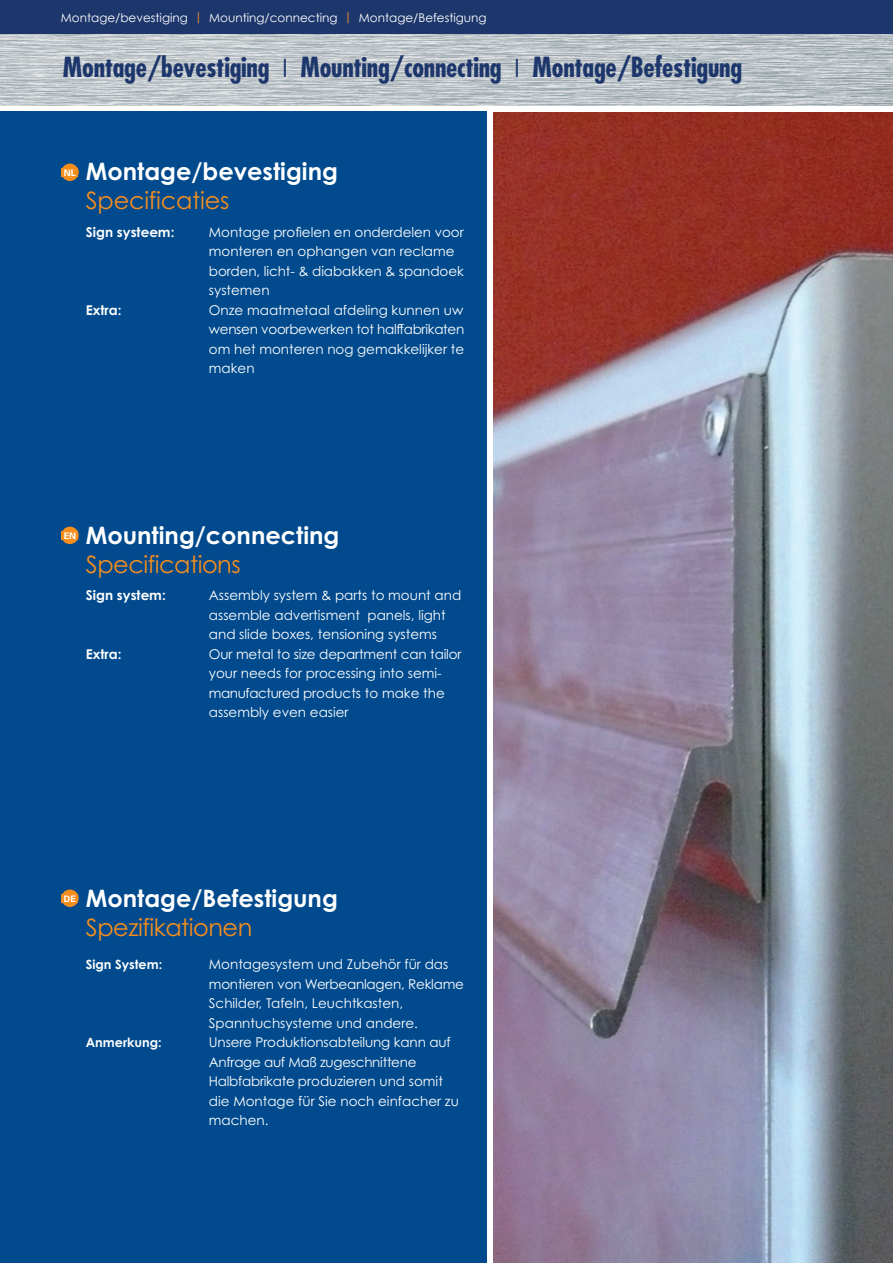
<style>
.page{position:relative;width:893px;height:1263px;background:#fff}
.page>*{position:absolute;margin:0;border:0;box-sizing:border-box;transform-origin:0 0}
.t1{font:700 condensed 27px "Futura";letter-spacing:-.01em;color:#1d366c}
.t2{font:700 24px "Century Gothic Pro";color:#fff}
.t3{font:24px "Century Gothic Pro";letter-spacing:-.02em;color:#f68e1e}
.t4{font:13.5px/19.5px "Century Gothic Pro";color:#fff}
.t5{font:700 13.5px "Century Gothic Pro";color:#fff}
.t6{font:700 12.75px "Century Gothic Pro";color:#fff}
.t7{font:12px "Century Gothic";color:#fff}
.t8{font:700 9px "Univers LT Std";color:#fff}
.s1{color:#f7952c}
</style>
<div class="page">
<div style="left:0;top:0;width:893px;height:35px;background:#1d366c"></div>
<div style="left:0;top:112px;width:486px;height:1151px;background:#004a8d"></div>
<div style="left:61px;top:164px;width:18px;height:17px;background:#f68e1e;border-radius:50%"></div>
<div style="left:61px;top:527px;width:18px;height:17px;background:#f68e1e;border-radius:50%"></div>
<svg style="left:61px;top:889px;width:18px;height:18px"></svg>
<div style="left:62px;top:894px;width:16px;height:8px;background:#f68e1e"></div>
<img style="left:0;top:34px;width:893px;height:71px">
<img style="left:493px;top:112px;width:400px;height:1151px">
<p class="t7" style="left:61px;top:11px;width:427px">Montage/bevestiging <span class="s1">|</span> Mounting/connecting <span class="s1">|</span> Montage/Befestigung</p>
<h1 class="t1" style="left:63px;top:50px;width:681px">Montage/bevestiging <sup>|</sup> Mounting/connecting <sup>|</sup> Montage/Befestigung</h1>
<p class="t8" style="left:64px;top:167px;width:14px">NL</p>
<h2 class="t2" style="left:86px;top:156px;width:253px">Montage/bevestiging</h2>
<h2 class="t3" style="left:86px;top:185px;width:145px">Specificaties</h2>
<p class="t5" style="left:86px;top:223px;width:90px">Sign systeem:</p>
<p class="t4" style="left:209px;top:222px;width:256px">Montage profielen en onderdelen voor monteren en ophangen van reclame borden, licht- &amp; diabakken &amp; spandoek systemen</p>
<p class="t5" style="left:86px;top:301px;width:37px">Extra:</p>
<p class="t4" style="left:209px;top:300px;width:257px;text-align:justify">Onze maatmetaal afdeling kunnen uw wensen voorbewerken tot halffabrikaten om het monteren nog gemakkelijker te maken</p>
<p class="t8" style="left:64px;top:530px;width:14px">EN</p>
<h2 class="t2" style="left:86px;top:521px;width:255px">Mounting/connecting</h2>
<h2 class="t3" style="left:86px;top:550px;width:156px">Specifications</h2>
<p class="t5" style="left:86px;top:587px;width:81px">Sign system:</p>
<p class="t4" style="left:209px;top:586px;width:254px">Assembly system &amp; parts to mount and assemble advertisment panels, light and slide boxes, tensioning systems</p>
<p class="t5" style="left:86px;top:645px;width:37px">Extra:</p>
<p class="t4" style="left:209px;top:644px;width:254px">Our metal to size department can tailor your needs for processing into semi&shy;manufactured products to make the assembly even easier</p>
<p class="t8" style="left:64px;top:893px;width:13px">DE</p>
<h2 class="t2" style="left:86px;top:883px;width:254px">Montage/Befestigung</h2>
<h2 class="t3" style="left:86px;top:912px;width:168px">Spezifikationen</h2>
<p class="t6" style="left:86px;top:956px;width:78px">Sign System:</p>
<p class="t4" style="left:209px;top:954px;width:257px">Montagesystem und Zubehör für das montieren von Werbeanlagen, Reklame Schilder, Tafeln, Leuchtkasten, Spanntuchsysteme und andere.</p>
<p class="t6" style="left:86px;top:1034px;width:77px">Anmerkung:</p>
<p class="t4" style="left:209px;top:1032px;width:251px">Unsere Produktionsabteilung kann auf<br>Anfrage auf Maß zugeschnittene<br>Halbfabrikate produzieren und somit die Montage für Sie noch einfacher zu machen.</p>
</div>
